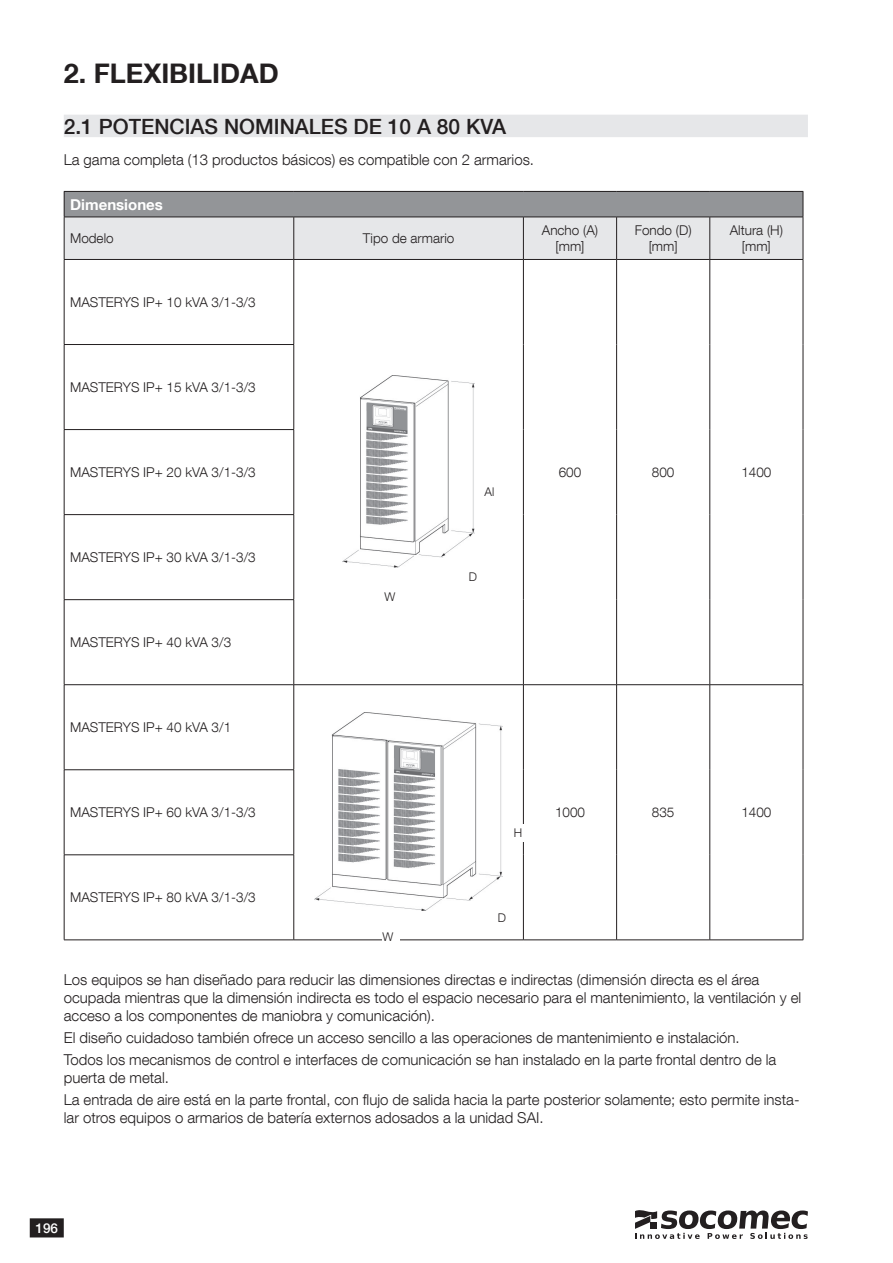
<style>
.page{position:relative;width:893px;height:1263px;background:#fff}
.page>*{position:absolute;margin:0;border:0;box-sizing:border-box;transform-origin:0 0}
.t1{font:700 27px "Helvetica Neue LT Com";color:#231f20}
.t2{font:500 21px "Helvetica Neue LT Com";color:#231f20}
.t3{font:300 15px/18px "Helvetica Neue LT Com";color:#231f20}
.t4{font:700 15px "Helvetica Neue LT Com";color:#fff}
.t5{font:300 13.5px/16.2px "Helvetica Neue LT Com";color:#231f20;text-align:center}
.t6{font:500 13.5px "Helvetica Neue LT Com";color:#fff}
.t7{font:300 12px "Helvetica Neue LT Com";color:#231f20}
</style>
<div class="page">
<div style="left:64px;top:115px;width:744px;height:22px;background:#e6e7e9"></div>
<hr style="left:64px;top:191px;width:230px;height:1px;background:#231f20">
<hr style="left:294px;top:191px;width:229px;height:1px;background:#231f20">
<hr style="left:523px;top:191px;width:94px;height:1px;background:#231f20">
<hr style="left:617px;top:191px;width:93px;height:1px;background:#231f20">
<hr style="left:710px;top:191px;width:93px;height:1px;background:#231f20">
<svg style="left:64px;top:192px;width:740px;height:67px;background:#c4c6c8"></svg>
<hr style="left:64px;top:217px;width:1px;height:42px;background:#231f20">
<hr style="left:803px;top:217px;width:1px;height:42px;background:#231f20">
<hr style="left:64px;top:260px;width:1px;height:84px;background:#231f20">
<hr style="left:523px;top:217px;width:1px;height:42px;background:#231f20">
<hr style="left:616px;top:217px;width:1px;height:42px;background:#231f20">
<hr style="left:709px;top:217px;width:1px;height:42px;background:#231f20">
<hr style="left:523px;top:260px;width:1px;height:84px;background:#231f20">
<hr style="left:616px;top:260px;width:1px;height:84px;background:#231f20">
<hr style="left:709px;top:260px;width:1px;height:84px;background:#231f20">
<hr style="left:523px;top:344px;width:1px;height:86px;background:#231f20">
<hr style="left:616px;top:344px;width:1px;height:86px;background:#231f20">
<hr style="left:709px;top:344px;width:1px;height:86px;background:#231f20">
<hr style="left:523px;top:430px;width:1px;height:85px;background:#231f20">
<hr style="left:616px;top:430px;width:1px;height:85px;background:#231f20">
<hr style="left:709px;top:430px;width:1px;height:85px;background:#231f20">
<hr style="left:523px;top:515px;width:1px;height:85px;background:#231f20">
<hr style="left:616px;top:515px;width:1px;height:85px;background:#231f20">
<hr style="left:709px;top:515px;width:1px;height:85px;background:#231f20">
<hr style="left:523px;top:600px;width:1px;height:84px;background:#231f20">
<hr style="left:616px;top:600px;width:1px;height:84px;background:#231f20">
<hr style="left:709px;top:600px;width:1px;height:84px;background:#231f20">
<hr style="left:64px;top:344px;width:230px;height:1px;background:#231f20">
<hr style="left:64px;top:429px;width:230px;height:1px;background:#231f20">
<hr style="left:64px;top:514px;width:230px;height:1px;background:#231f20">
<hr style="left:64px;top:599px;width:230px;height:1px;background:#231f20">
<hr style="left:64px;top:684px;width:230px;height:1px;background:#231f20">
<hr style="left:294px;top:684px;width:229px;height:1px;background:#231f20">
<hr style="left:523px;top:684px;width:94px;height:1px;background:#231f20">
<hr style="left:523px;top:685px;width:1px;height:85px;background:#231f20">
<hr style="left:617px;top:684px;width:93px;height:1px;background:#231f20">
<hr style="left:616px;top:685px;width:1px;height:85px;background:#231f20">
<hr style="left:710px;top:684px;width:93px;height:1px;background:#231f20">
<hr style="left:709px;top:685px;width:1px;height:85px;background:#231f20">
<hr style="left:523px;top:770px;width:1px;height:85px;background:#231f20">
<hr style="left:616px;top:770px;width:1px;height:85px;background:#231f20">
<hr style="left:709px;top:770px;width:1px;height:85px;background:#231f20">
<hr style="left:523px;top:855px;width:1px;height:85px;background:#231f20">
<hr style="left:616px;top:855px;width:1px;height:85px;background:#231f20">
<hr style="left:709px;top:855px;width:1px;height:85px;background:#231f20">
<hr style="left:64px;top:769px;width:230px;height:1px;background:#231f20">
<hr style="left:64px;top:854px;width:230px;height:1px;background:#231f20">
<hr style="left:803px;top:260px;width:1px;height:84px;background:#231f20">
<hr style="left:803px;top:344px;width:1px;height:86px;background:#231f20">
<hr style="left:803px;top:430px;width:1px;height:85px;background:#231f20">
<hr style="left:803px;top:515px;width:1px;height:85px;background:#231f20">
<hr style="left:803px;top:600px;width:1px;height:84px;background:#231f20">
<hr style="left:64px;top:345px;width:1px;height:84px;background:#231f20">
<hr style="left:64px;top:430px;width:1px;height:84px;background:#231f20">
<hr style="left:64px;top:515px;width:1px;height:84px;background:#231f20">
<hr style="left:64px;top:600px;width:1px;height:84px;background:#231f20">
<hr style="left:64px;top:685px;width:1px;height:84px;background:#231f20">
<hr style="left:294px;top:939px;width:229px;height:1px;background:#231f20">
<hr style="left:523px;top:939px;width:94px;height:1px;background:#231f20">
<hr style="left:617px;top:939px;width:93px;height:1px;background:#231f20">
<hr style="left:803px;top:685px;width:1px;height:85px;background:#231f20">
<hr style="left:803px;top:770px;width:1px;height:85px;background:#231f20">
<hr style="left:803px;top:855px;width:1px;height:85px;background:#231f20">
<hr style="left:710px;top:939px;width:93px;height:1px;background:#231f20">
<hr style="left:64px;top:770px;width:1px;height:84px;background:#231f20">
<hr style="left:64px;top:855px;width:1px;height:85px;background:#231f20">
<hr style="left:64px;top:939px;width:230px;height:1px;background:#231f20">
<hr style="left:294px;top:217px;width:229px;height:1px;background:#231f20">
<hr style="left:523px;top:217px;width:94px;height:1px;background:#231f20">
<hr style="left:617px;top:217px;width:93px;height:1px;background:#231f20">
<hr style="left:710px;top:217px;width:93px;height:1px;background:#231f20">
<hr style="left:64px;top:217px;width:230px;height:1px;background:#231f20">
<hr style="left:294px;top:217px;width:1px;height:42px;background:#231f20">
<hr style="left:64px;top:259px;width:230px;height:1px;background:#231f20">
<hr style="left:294px;top:259px;width:229px;height:1px;background:#231f20">
<hr style="left:294px;top:260px;width:1px;height:84px;background:#231f20">
<hr style="left:523px;top:259px;width:94px;height:1px;background:#231f20">
<hr style="left:617px;top:259px;width:93px;height:1px;background:#231f20">
<hr style="left:710px;top:259px;width:93px;height:1px;background:#231f20">
<hr style="left:294px;top:345px;width:1px;height:84px;background:#231f20">
<hr style="left:294px;top:430px;width:1px;height:84px;background:#231f20">
<hr style="left:294px;top:515px;width:1px;height:84px;background:#231f20">
<hr style="left:294px;top:600px;width:1px;height:84px;background:#231f20">
<hr style="left:294px;top:685px;width:1px;height:84px;background:#231f20">
<hr style="left:294px;top:770px;width:1px;height:84px;background:#231f20">
<hr style="left:294px;top:855px;width:1px;height:85px;background:#231f20">
<img style="left:342px;top:375px;width:132px;height:192px">
<img style="left:315px;top:713px;width:188px;height:198px">
<div style="left:383px;top:929px;width:17px;height:14px;background:#fff"></div>
<div style="left:498px;top:909px;width:17px;height:17px;background:#fff"></div>
<div style="left:514px;top:824px;width:17px;height:17px;background:#fff"></div>
<svg style="left:635px;top:1210px;width:173px;height:29px"></svg>
<div style="left:650px;top:1222px;width:7px;height:7px;background:#231f20"></div>
<div style="left:31px;top:1219px;width:32px;height:18px;background:#231f20"></div>
<div style="left:30px;top:1218px;width:34px;height:19px;border:2px solid #231f20"></div>
<h1 class="t1" style="left:64px;top:56px;width:216px">2. FLEXIBILIDAD</h1>
<h2 class="t2" style="left:64px;top:114px;width:444px">2.1 POTENCIAS NOMINALES DE 10 A 80 KVA</h2>
<p class="t3" style="left:64px;top:150px;width:472px">La gama completa (13 productos básicos) es compatible con 2 armarios.</p>
<p class="t4" style="left:70px;top:195px;width:94px">Dimensiones</p>
<p class="t5" style="left:70px;top:230px;width:45px">Modelo</p>
<p class="t5" style="left:363px;top:230px;width:93px">Tipo de armario</p>
<p class="t5" style="left:542px;top:222px;width:58px">Ancho (A) [mm]</p>
<p class="t5" style="left:635px;top:222px;width:58px">Fondo (D) [mm]</p>
<p class="t5" style="left:730px;top:222px;width:55px">Altura (H) [mm]</p>
<p class="t5" style="left:70px;top:294px;width:187px">MASTERYS IP+ 10 kVA 3/1-3/3</p>
<p class="t5" style="left:70px;top:379px;width:187px">MASTERYS IP+ 15 kVA 3/1-3/3</p>
<p class="t5" style="left:70px;top:464px;width:187px">MASTERYS IP+ 20 kVA 3/1-3/3</p>
<p class="t5" style="left:70px;top:549px;width:187px">MASTERYS IP+ 30 kVA 3/1-3/3</p>
<p class="t5" style="left:70px;top:634px;width:162px">MASTERYS IP+ 40 kVA 3/3</p>
<p class="t5" style="left:70px;top:719px;width:162px">MASTERYS IP+ 40 kVA 3/1</p>
<p class="t7" style="left:384px;top:589px;width:12px">W</p>
<p class="t7" style="left:485px;top:484px;width:11px">Al</p>
<p class="t7" style="left:469px;top:569px;width:10px">D</p>
<p class="t5" style="left:559px;top:464px;width:24px">600</p>
<p class="t5" style="left:652px;top:464px;width:24px">800</p>
<p class="t5" style="left:741px;top:464px;width:32px">1400</p>
<p class="t5" style="left:70px;top:804px;width:187px">MASTERYS IP+ 60 kVA 3/1-3/3</p>
<p class="t5" style="left:555px;top:804px;width:32px">1000</p>
<p class="t5" style="left:652px;top:804px;width:24px">835</p>
<p class="t5" style="left:741px;top:804px;width:32px">1400</p>
<p class="t5" style="left:70px;top:889px;width:187px">MASTERYS IP+ 80 kVA 3/1-3/3</p>
<p class="t7" style="left:383px;top:929px;width:12px">W</p>
<p class="t7" style="left:514px;top:825px;width:10px">H</p>
<p class="t7" style="left:498px;top:910px;width:10px">D</p>
<p class="t3" style="left:64px;top:970px;width:739px">Los equipos se han diseñado para reducir las dimensiones directas e indirectas (dimensión directa es el área ocupada mientras que la dimensión indirecta es todo el espacio necesario para el mantenimiento, la ventilación y el acceso a los componentes de maniobra y comunicación).</p>
<p class="t3" style="left:64px;top:1026px;width:714px;line-height:22.2px">El diseño cuidadoso también ofrece un acceso sencillo a las operaciones de mantenimiento e instalación.<br>Todos los mecanismos de control e interfaces de comunicación se han instalado en la parte frontal dentro de la</p>
<p class="t3" style="left:64px;top:1066px;width:737px;line-height:22.2px">puerta de metal.<br>La entrada de aire está en la parte frontal, con flujo de salida hacia la parte posterior solamente; esto permite insta-</p>
<p class="t3" style="left:64px;top:1109px;width:481px">lar otros equipos o armarios de batería externos adosados a la unidad SAI.</p>
<p class="t6" style="left:36px;top:1220px;width:24px">196</p>
</div>
